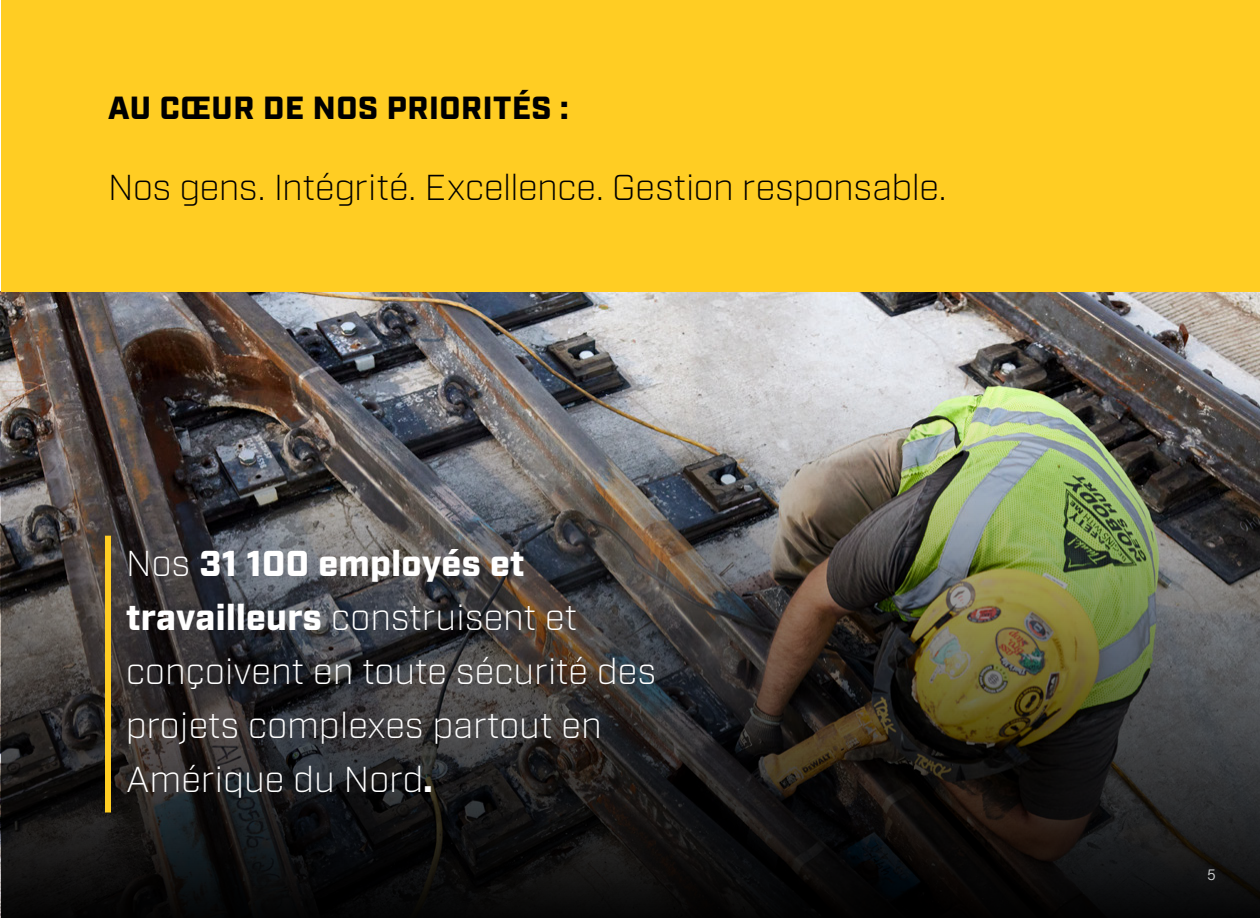
<style>
.page{position:relative;width:1260px;height:918px;background:#fff}
.page>*{position:absolute;margin:0;border:0;box-sizing:border-box;transform-origin:0 0}
.t1{font:300 36px/54px "Industry";letter-spacing:.01em;color:#fff}
.t2{font:300 36px "Industry";color:#000}
.t3{font:900 32px "Industry";letter-spacing:.02em;color:#000}
.t4{font:300 16px "Acumin Pro";color:#d1d3d4}
.s1{font-weight:900}
</style>
<div class="page">
<img style="left:0;top:292px;width:1260px;height:626px">
<img style="left:1px;top:388px;width:1259px;height:530px">
<div style="left:1px;top:0;width:1259px;height:292px;background:#ffcd23"></div>
<div style="left:105px;top:536px;width:6px;height:277px;background:#ffcd23"></div>
<p class="t3" style="left:108px;top:88px;width:462px">AU CŒUR DE NOS PRIORITÉS :</p>
<p class="t2" style="left:108px;top:166px;width:840px">Nos gens. Intégrité. Excellence. Gestion responsable.</p>
<p class="t1" style="left:126px;top:537px;width:532px">Nos <span class="s1">31 100 employés et travailleurs</span> construisent et conçoivent en toute sécurité des projets complexes partout en<br>Amérique du Nord<span class="s1">.</span></p>
<p class="t4" style="left:1207px;top:863px;width:10px">5</p>
</div>
